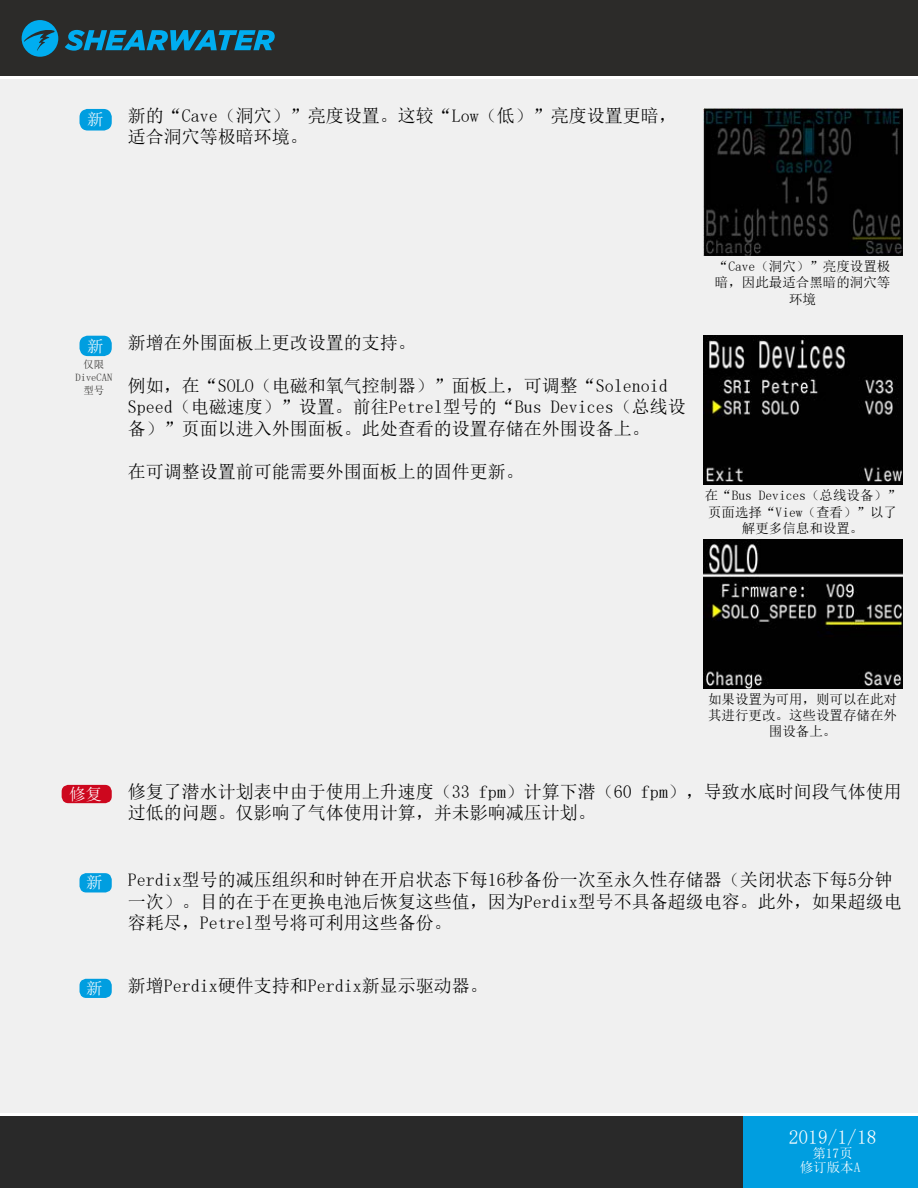
<style>
.page{position:relative;width:918px;height:1188px;background:#fff}
.page>*{position:absolute;margin:0;border:0;box-sizing:border-box;transform-origin:0 0}
.t1{font:19.5px "Sim Sun";color:#fff}
.t2{font:18px/21.6px "Sim Sun";color:#000}
.t3{font:16.5px "Sim Sun";color:#fff}
.t4{font:13.5px/16.2px "Sim Sun";color:#000;text-align:center}
.t5{font:13.5px "Sim Sun";color:#fff}
.t6{font:10.5px/12.6px "N Sim Sun";color:#2c2b29;text-align:center}
</style>
<div class="page">
<div style="left:742px;top:1114px;width:176px;height:74px;background:#009ee0"></div>
<div style="left:0;top:1114px;width:742px;height:74px;background:#292929"></div>
<div style="left:0;top:77px;width:918px;height:1037px;background:#f0f0f0"></div>
<div style="left:0;top:0;width:918px;height:77px;background:#2c2b29"></div>
<svg style="left:65px;top:30px;width:210px;height:21px"></svg>
<svg style="left:22px;top:20px;width:36px;height:37px"></svg>
<hr style="left:0;top:1113px;width:918px;height:3px;background:#fff">
<hr style="left:0;top:76px;width:918px;height:3px;background:#fff">
<div style="left:80px;top:336px;width:31px;height:19px;background:#009ee0;border-radius:7px"></div>
<div style="left:80px;top:336px;width:32px;height:20px;border:2px solid #009ee0;border-radius:7px"></div>
<div style="left:80px;top:980px;width:31px;height:17px;background:#009ee0;border-radius:6px"></div>
<div style="left:80px;top:979px;width:32px;height:19px;border:2px solid #009ee0;border-radius:6px"></div>
<div style="left:80px;top:874px;width:31px;height:18px;background:#009ee0;border-radius:6px"></div>
<div style="left:80px;top:873px;width:32px;height:19px;border:2px solid #009ee0;border-radius:6px"></div>
<div style="left:62px;top:786px;width:49px;height:16px;background:#cd071e;border-radius:6px"></div>
<div style="left:62px;top:785px;width:50px;height:18px;border:2px solid #cd071e;border-radius:6px"></div>
<div style="left:80px;top:110px;width:31px;height:20px;background:#009ee0;border-radius:8px"></div>
<div style="left:80px;top:109px;width:32px;height:22px;border:2px solid #009ee0;border-radius:8px"></div>
<img style="left:703px;top:109px;width:199px;height:147px">
<img style="left:703px;top:336px;width:199px;height:149px">
<img style="left:703px;top:539px;width:199px;height:149px">
<p class="t3" style="left:87px;top:111px;width:18px">新</p>
<p class="t2" style="left:128px;top:105px;width:550px">新的“Cave（洞穴）”亮度设置。这较“Low（低）”亮度设置更暗，适合洞穴等极暗环境。</p>
<p class="t3" style="left:87px;top:338px;width:18px">新</p>
<p class="t6" style="left:76px;top:358px;width:38px">仅限<br>DiveCAN型号</p>
<p class="t2" style="left:128px;top:331px;width:289px">新增在外围面板上更改设置的支持。</p>
<p class="t2" style="left:128px;top:375px;width:559px">例如，在“SOLO（电磁和氧气控制器）”面板上，可调整“Solenoid<br>Speed（电磁速度）”设置。前往Petrel型号的“Bus Devices（总线设备）”页面以进入外围面板。此处查看的设置存储在外围设备上。</p>
<p class="t2" style="left:128px;top:461px;width:397px">在可调整设置前可能需要外围面板上的固件更新。</p>
<p class="t4" style="left:715px;top:258px;width:177px">“Cave（洞穴）”亮度设置极暗，因此最适合黑暗的洞穴等环境</p>
<p class="t4" style="left:705px;top:487px;width:197px">在“Bus Devices（总线设备）”页面选择“View（查看）”以了解更多信息和设置。</p>
<p class="t4" style="left:708px;top:691px;width:191px">如果设置为可用，则可以在此对其进行更改。这些设置存储在外围设备上。</p>
<p class="t3" style="left:69px;top:786px;width:34px">修复</p>
<p class="t2" style="left:128px;top:780px;width:775px">修复了潜水计划表中由于使用上升速度（33 fpm）计算下潜（60 fpm），导致水底时间段气体使用过低的问题。仅影响了气体使用计算，并未影响减压计划。</p>
<p class="t3" style="left:86px;top:874px;width:18px">新</p>
<p class="t2" style="left:128px;top:869px;width:775px">Perdix型号的减压组织和时钟在开启状态下每16秒备份一次至永久性存储器（关闭状态下每5分钟一次）。目的在于在更换电池后恢复这些值，因为Perdix型号不具备超级电容。此外，如果超级电容耗尽，Petrel型号将可利用这些备份。</p>
<p class="t3" style="left:86px;top:979px;width:18px">新</p>
<p class="t2" style="left:128px;top:974px;width:361px">新增Perdix硬件支持和Perdix新显示驱动器。</p>
<p class="t1" style="left:789px;top:1127px;width:89px">2019/1/18</p>
<p class="t5" style="left:800px;top:1161px;width:62px">修订版本A</p>
<p class="t5" style="left:812px;top:1146px;width:42px">第17页</p>
</div>
